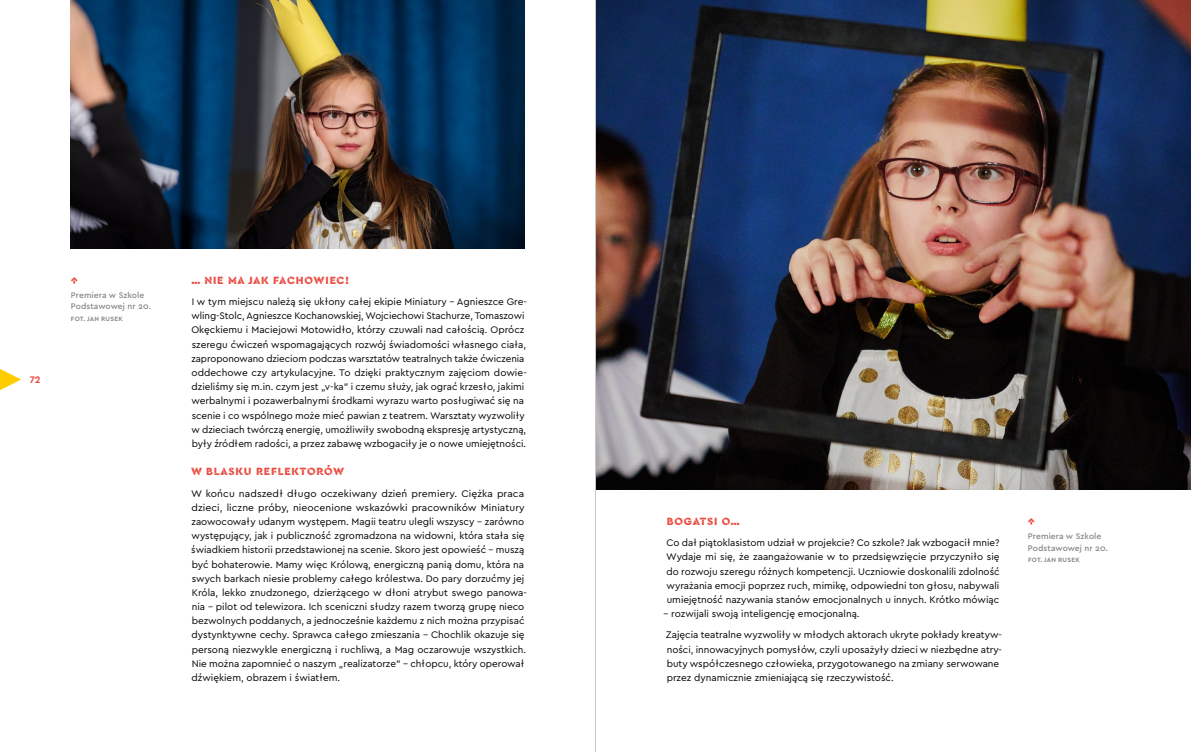
<style>
.page{position:relative;width:1191px;height:752px;background:#fff}
.page>*{position:absolute;margin:0;border:0;box-sizing:border-box;transform-origin:0 0}
.t1{font:900 11px "Cera Stencil PRO";letter-spacing:.07em;color:#ea4e43}
.t2{font:10px/14.2px "Cera PRO";color:#000}
.t3{font:700 10px "Cera PRO";color:#ea4e43}
.t4{font:500 8.5px/11.3px "Cera PRO";letter-spacing:.01em;color:#868786}
.t5{font:700 6.5px "Cera PRO";letter-spacing:.04em;color:#868786}
</style>
<div class="page">
<img style="left:71px;top:0;width:453px;height:248px">
<img style="left:596px;top:0;width:595px;height:489px">
<svg style="left:0;top:369px;width:21px;height:21px"></svg>
<hr style="left:595px;top:0;width:1px;height:751px;background:#c5c6c6">
<p class="t3" style="left:30px;top:373px;width:12px">72</p>
<p class="t1" style="left:71px;top:272px;width:9px">↑</p>
<p class="t4" style="left:71px;top:289px;width:82px">Premiera w Szkole<br>Podstawowej nr 20.</p>
<p class="t5" style="left:71px;top:314px;width:53px">FOT. JAN RUSEK</p>
<p class="t1" style="left:191px;top:272px;width:159px">… NIE MA JAK FACHOWIEC!</p>
<p class="t2" style="left:191px;top:294px;width:337px">I w tym miejscu należą się ukłony całej ekipie Miniatury – Agnieszce Gre&shy;wling-Stolc, Agnieszce Kochanowskiej, Wojciechowi Stachurze, Tomaszowi Okęckiemu i Maciejowi Motowidło, którzy czuwali nad całością. Oprócz szeregu ćwiczeń wspomagających rozwój świadomości własnego ciała, zaproponowano dzieciom podczas warsztatów teatralnych także ćwiczenia oddechowe czy artykulacyjne. To dzięki praktycznym zajęciom dowie&shy;dzieliśmy się m.in. czym jest „v-ka” i czemu służy, jak ograć krzesło, jakimi werbalnymi i pozawerbalnymi środkami wyrazu warto posługiwać się na scenie i co wspólnego może mieć pawian z teatrem. Warsztaty wyzwoliły w dzieciach twórczą energię, umożliwiły swobodną ekspresję artystyczną, były źródłem radości, a przez zabawę wzbogaciły je o nowe umiejętności.</p>
<p class="t1" style="left:191px;top:464px;width:155px">W BLASKU REFLEKTORÓW</p>
<p class="t2" style="left:191px;top:485px;width:337px">W końcu nadszedł długo oczekiwany dzień premiery. Ciężka praca dzieci, liczne próby, nieocenione wskazówki pracowników Miniatury zaowocowały udanym występem. Magii teatru ulegli wszyscy – zarówno występujący, jak i publiczność zgromadzona na widowni, która stała się świadkiem historii przedstawionej na scenie. Skoro jest opowieść – muszą być bohaterowie. Mamy więc Królową, energiczną panią domu, która na swych barkach niesie problemy całego królestwa. Do pary dorzućmy jej Króla, lekko znudzonego, dzierżącego w dłoni atrybut swego panowa&shy;nia – pilot od telewizora. Ich sceniczni słudzy razem tworzą grupę nieco bezwolnych poddanych, a jednocześnie każdemu z nich można przypisać dystynktywne cechy. Sprawca całego zmieszania – Chochlik okazuje się personą niezwykle energiczną i ruchliwą, a Mag oczarowuje wszystkich.<br>Nie można zapomnieć o naszym „realizatorze” – chłopcu, który operował dźwiękiem, obrazem i światłem.</p>
<p class="t1" style="left:667px;top:513px;width:74px">BOGATSI O…</p>
<p class="t2" style="left:666px;top:535px;width:335px;text-align:justify">Co dał piątoklasistom udział w projekcie? Co szkole? Jak wzbogacił mnie?<br>Wydaje mi się, że zaangażowanie w to przedsięwzięcie przyczyniło się do rozwoju szeregu różnych kompetencji. Uczniowie doskonalili zdolność wyrażania emocji poprzez ruch, mimikę, odpowiedni ton głosu, nabywali umiejętność nazywania stanów emocjonalnych u innych. Krótko mówiąc</p>
<p class="t2" style="left:663px;top:602px;width:340px;line-height:21.3px">– rozwijali swoją inteligencję emocjonalną.<br>Zajęcia teatralne wyzwoliły w młodych aktorach ukryte pokłady kreatyw-</p>
<p class="t2" style="left:666px;top:641px;width:337px">ności, innowacyjnych pomysłów, czyli uposażyły dzieci w niezbędne atry&shy;buty współczesnego człowieka, przygotowanego na zmiany serwowane przez dynamicznie zmieniającą się rzeczywistość.</p>
<p class="t1" style="left:1028px;top:513px;width:9px">↑</p>
<p class="t4" style="left:1028px;top:530px;width:82px">Premiera w Szkole<br>Podstawowej nr 20.</p>
<p class="t5" style="left:1028px;top:555px;width:53px">FOT. JAN RUSEK</p>
</div>
